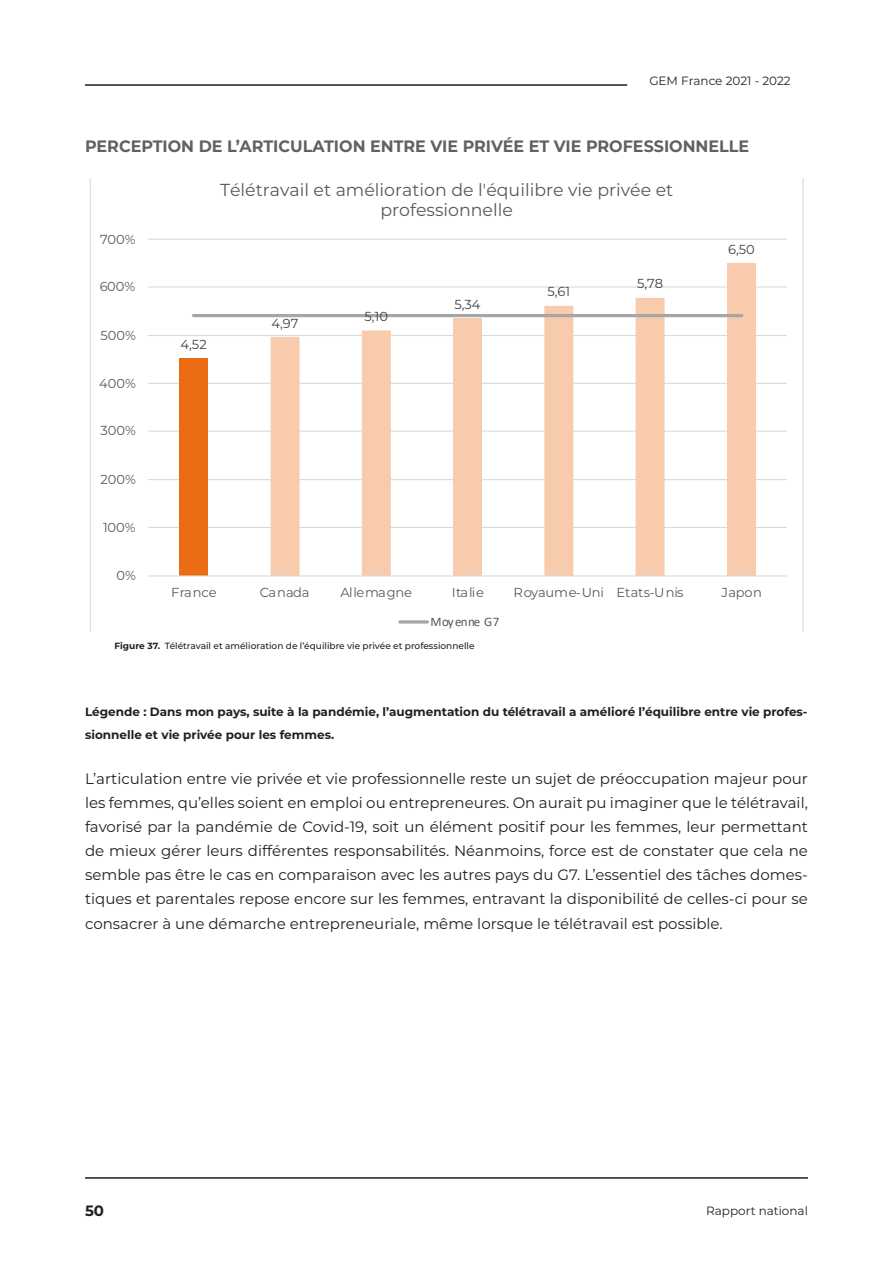
<style>
.page{position:relative;width:893px;height:1263px;background:#fff}
.page>*{position:absolute;margin:0;border:0;box-sizing:border-box;transform-origin:0 0}
.t1{font:17.4px/20.2px "Montserrat";color:#595959;text-align:center}
.t2{font:700 16.5px "Montserrat";color:#616161}
.t3{font:15px/24px "Montserrat";color:#231f20;text-align:justify}
.t4{font:700 15px "Montserrat";color:#231f20}
.t5{font:13.05px "Montserrat";letter-spacing:-.01em;color:#595959}
.t6{font:13.05px "Montserrat";color:#404040}
.t7{font:13.05px "Calibri";letter-spacing:.03em;color:#595959}
.t8{font:700 12px/22.5px "Montserrat";color:#231f20}
.t9{font:12px "Montserrat";color:#231f20}
.t10{font:500 9px "Montserrat";color:#231f20}
.s1{font-weight:700}
</style>
<div class="page">
<hr style="left:85px;top:1177px;width:723px;height:2px;background:#231f20">
<hr style="left:85px;top:84px;width:542px;height:2px;background:#231f20">
<svg style="left:90px;top:179px;width:713px;height:452px"></svg>
<p class="t9" style="left:649px;top:72px;width:143px">GEM France 2021 - 2022</p>
<h3 class="t2" style="left:85px;top:134px;width:666px">PERCEPTION DE L’ARTICULATION ENTRE VIE PRIVÉE ET VIE PROFESSIONNELLE</h3>
<p class="t5" style="left:100px;top:230px;width:37px">700%</p>
<p class="t5" style="left:100px;top:278px;width:37px">600%</p>
<p class="t5" style="left:100px;top:326px;width:37px">500%</p>
<p class="t5" style="left:99px;top:374px;width:38px">400%</p>
<p class="t5" style="left:100px;top:422px;width:37px">300%</p>
<p class="t5" style="left:100px;top:470px;width:37px">200%</p>
<p class="t5" style="left:103px;top:518px;width:34px">100%</p>
<p class="t5" style="left:116px;top:567px;width:21px">0%</p>
<p class="t1" style="left:220px;top:179px;width:455px">Télétravail et amélioration de l'équilibre vie privée et professionnelle</p>
<p class="t6" style="left:181px;top:336px;width:28px">4,52</p>
<p class="t6" style="left:271px;top:314px;width:28px">4,97</p>
<p class="t6" style="left:364px;top:307px;width:25px">5,10</p>
<p class="t6" style="left:454px;top:296px;width:28px">5,34</p>
<p class="t6" style="left:547px;top:283px;width:24px">5,61</p>
<p class="t6" style="left:637px;top:275px;width:28px">5,78</p>
<p class="t6" style="left:728px;top:240px;width:28px">6,50</p>
<p class="t5" style="left:171px;top:583px;width:47px">France</p>
<p class="t5" style="left:260px;top:583px;width:51px">Canada</p>
<p class="t5" style="left:341px;top:583px;width:73px">Allemagne</p>
<p class="t5" style="left:452px;top:583px;width:34px">Italie</p>
<p class="t5" style="left:514px;top:583px;width:172px">Royaume-Uni Etats-Unis</p>
<p class="t5" style="left:721px;top:583px;width:42px">Japon</p>
<p class="t7" style="left:430px;top:612px;width:70px">Moyenne G7</p>
<p class="t10" style="left:115px;top:639px;width:361px"><span class="s1">Figure 37.</span> Télétravail et amélioration de l’équilibre vie privée et professionnelle</p>
<h3 class="t8" style="left:85px;top:700px;width:724px">Légende : Dans mon pays, suite à la pandémie, l’augmentation du télétravail a amélioré l’équilibre entre vie profes&shy;sionnelle et vie privée pour les femmes.</h3>
<p class="t3" style="left:85px;top:766px;width:724px">L’articulation entre vie privée et vie professionnelle reste un sujet de préoccupation majeur pour les femmes, qu’elles soient en emploi ou entrepreneures. On aurait pu imaginer que le télétravail, favorisé par la pandémie de Covid-19, soit un élément positif pour les femmes, leur permettant de mieux gérer leurs différentes responsabilités. Néanmoins, force est de constater que cela ne semble pas être le cas en comparaison avec les autres pays du G7. L’essentiel des tâches domes&shy;tiques et parentales repose encore sur les femmes, entravant la disponibilité de celles-ci pour se</p>
<p class="t3" style="left:85px;top:911px;width:639px">consacrer à une démarche entrepreneuriale, même lorsque le télétravail est possible.</p>
<p class="t4" style="left:85px;top:1200px;width:21px">50</p>
<p class="t9" style="left:706px;top:1202px;width:103px">Rapport national</p>
</div>
